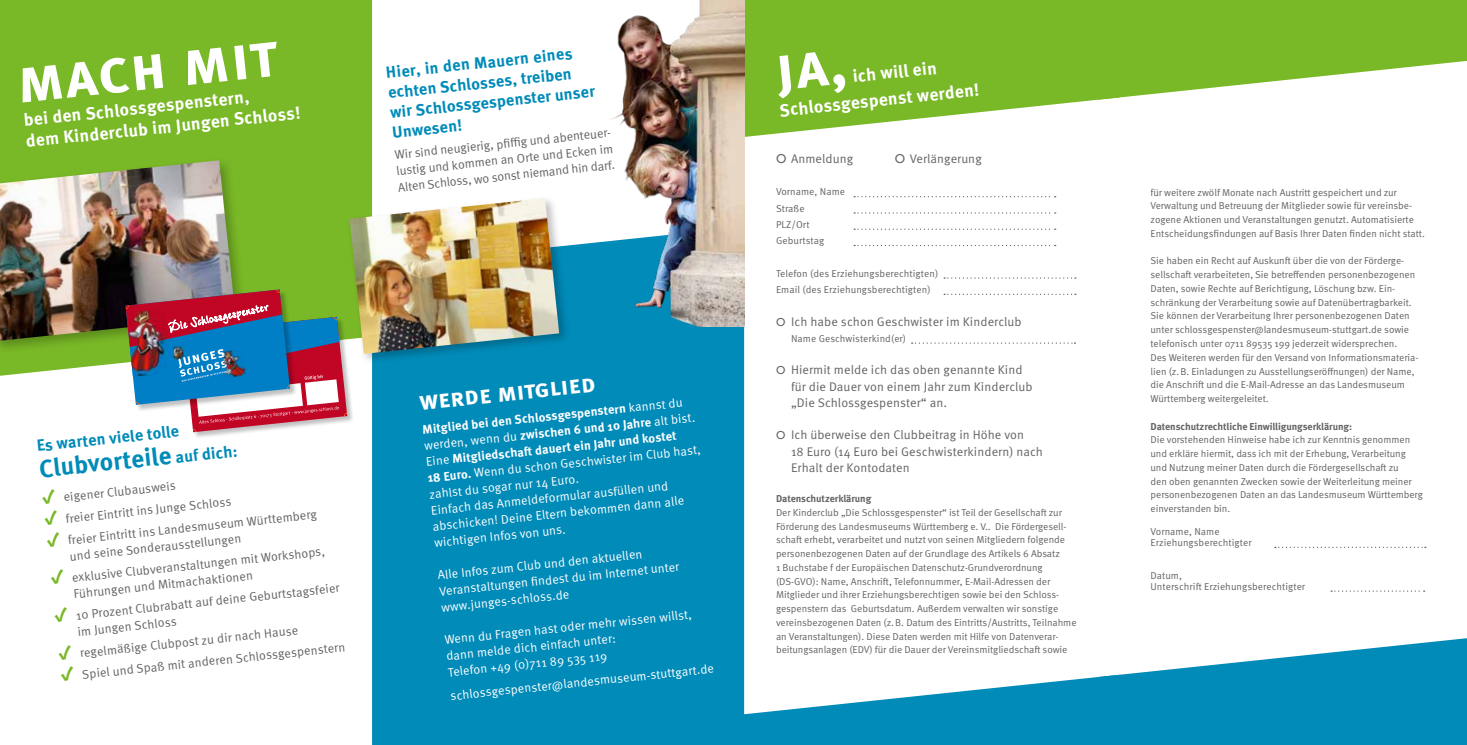
<style>
.page{position:relative;width:1467px;height:745px;background:#fff}
.page>*{position:absolute;margin:0;border:0;box-sizing:border-box;transform-origin:0 0}
.t1{font:700 61.75px "Meta OT";color:#fff}
.t2{font:700 25px "Meta OT";color:#008bb9}
.t3{font:700 25px "Meta OT";color:#fff}
.t4{font:700 17.5px/26.2px "Meta OT";color:#fff}
.t5{font:700 16.25px/20px "Meta OT";color:#008bb9}
.t6{font:12.5px/16.2px "Meta OT Norm";letter-spacing:.005em;color:#636362}
.t7{font:12.5px/16.2px "Meta OT Norm";color:#fff}
.t8{font:700 12.5px "Meta OT";color:#fff}
.t9{font:10px/13.8px "Meta OT Norm";letter-spacing:-.005em;color:#636362}
.t10{font:700 10px "Meta OT";letter-spacing:-.005em;color:#636362}
.s1{font-size:16.25px}
.s2{font-family:"Source Sans Pro";font-weight:900;font-size:20px;color:#79b827}
.s3{font-family:"Meta OT Norm";font-weight:400}
.s4{font-family:"Meta OT";font-weight:700}
.s5{font-size:11.25px}
</style>
<div class="page">
<svg style="left:744px;top:0;width:354px;height:138px;background:#8dc248"></svg>
<svg style="left:854px;top:196px;width:202px;height:1px"></svg>
<svg style="left:854px;top:212px;width:202px;height:1px"></svg>
<svg style="left:854px;top:228px;width:202px;height:2px"></svg>
<svg style="left:854px;top:245px;width:202px;height:1px"></svg>
<svg style="left:944px;top:277px;width:132px;height:1px"></svg>
<svg style="left:944px;top:293px;width:132px;height:2px"></svg>
<svg style="left:912px;top:342px;width:163px;height:1px"></svg>
<svg style="left:744px;top:637px;width:723px;height:107px"></svg>
<svg style="left:1098px;top:0;width:369px;height:100px"></svg>
<svg style="left:1275px;top:546px;width:151px;height:1px"></svg>
<svg style="left:1331px;top:590px;width:94px;height:1px"></svg>
<div style="left:372px;top:326px;width:372px;height:418px;background:#008bb9"></div>
<div style="left:0;top:0;width:372px;height:375px;background:#79b827"></div>
<div style="left:0;top:157px;width:249px;height:197px;background:#000;opacity:.25"></div>
<img style="left:0;top:160px;width:235px;height:180px">
<div style="left:346px;top:195px;width:224px;height:170px;background:#000;opacity:.25"></div>
<img style="left:350px;top:198px;width:209px;height:155px">
<div style="left:183px;top:317px;width:172px;height:122px;background:#000;opacity:.25"></div>
<img style="left:125px;top:289px;width:222px;height:143px">
<img style="left:548px;top:0;width:196px;height:326px">
<div style="left:774px;top:51px;width:72px;height:48px;background:#79b827"></div>
<h1 class="t1" style="left:12px;top:43px;width:264px;rotate:-6deg">mach mit</h1>
<h3 class="t4" style="left:23px;top:110px;width:277px;line-height:21.2px;rotate:-6deg">bei den Schlossgespenstern,<br>dem Kinderclub im Jungen Schloss!</h3>
<h3 class="t5" style="left:385px;top:63px;width:211px;rotate:-6deg">Hier, in den Mauern eines echten Schlosses, treiben wir Schlossgespenster unser<br>Unwesen!</h3>
<p class="t6" style="left:394px;top:147px;width:221px;rotate:-6deg">Wir sind neugierig, pfi ffi g und abenteuer&shy;lustig und kommen an Orte und Ecken im<br>Alten Schloss, wo sonst niemand hin darf.</p>
<h3 class="t5" style="left:36px;top:435px;width:144px;rotate:-6deg">Es warten viele tolle</h3>
<h2 class="t2" style="left:38px;top:453px;width:201px;rotate:-6deg">Clubvorteile <span class="s1">auf dich:</span></h2>
<p class="t6" style="left:42px;top:491px;width:136px;rotate:-6deg"><span class="s2">✓</span> eigener Clubausweis</p>
<p class="t6" style="left:44px;top:512px;width:189px;rotate:-6deg"><span class="s2">✓</span> freier Eintritt ins Junge Schloss</p>
<p class="t6" style="left:67px;top:532px;width:252px;text-indent:-21px;rotate:-6deg"><span class="s2">✓</span> freier Eintritt ins Landesmuseum Württemberg und seine Sonderausstellungen</p>
<p class="t6" style="left:71px;top:569px;width:256px;text-indent:-21px;rotate:-6deg"><span class="s2">✓</span> exklusive Clubveranstaltungen mit Workshops,<br>Führungen und Mitmachaktionen</p>
<p class="t6" style="left:75px;top:607px;width:266px;text-indent:-21px;rotate:-6deg"><span class="s2">✓</span> 10 Prozent Clubrabatt auf deine Geburtstagsfeier im Jungen Schloss</p>
<p class="t6" style="left:58px;top:647px;width:242px;rotate:-6deg"><span class="s2">✓</span> regelmäßige Clubpost zu dir nach Hause</p>
<p class="t6" style="left:60px;top:668px;width:287px;rotate:-6deg"><span class="s2">✓</span> Spiel und Spaß mit anderen Schlossgespenstern</p>
<h2 class="t3" style="left:418px;top:385px;width:178px;rotate:-6deg">werde mitglied</h2>
<p class="t8" style="left:422px;top:421px;width:263px;rotate:-6deg">Mitglied bei den Schlossgespenstern <span class="s3">kannst du</span></p>
<p class="t7" style="left:423px;top:437px;width:274px;rotate:-6deg">werden, wenn du <span class="s4">zwischen 6 und 10 Jahre</span> alt bist.</p>
<p class="t8" style="left:425px;top:453px;width:255px;rotate:-6deg"><span class="s3">Eine</span> Mitgliedschaft dauert ein Jahr und kostet</p>
<p class="t7" style="left:427px;top:470px;width:276px;rotate:-6deg"><span class="s4">18 Euro.</span> Wenn du schon Geschwister im Club hast, zahlst du sogar nur 14 Euro.<br>Einfach das Anmeldeformular ausfüllen und abschicken! Deine Eltern bekommen dann alle wichtigen Infos von uns.</p>
<p class="t7" style="left:437px;top:567px;width:242px;rotate:-6deg">Alle Infos zum Club und den aktuellen<br>Veranstaltungen fi ndest du im Internet unter www.junges-schloss.de</p>
<p class="t7" style="left:444px;top:631px;width:250px;rotate:-6deg">Wenn du Fragen hast oder mehr wissen willst, dann melde dich einfach unter:<br>Telefon +49 (0)711 89 535 119</p>
<p class="t7" style="left:450px;top:687px;width:266px;rotate:-6deg">schlossgespenster@landesmuseum-stuttgart.de</p>
<h3 class="t4" style="left:775px;top:71px;width:202px;text-indent:76px;rotate:-6deg">ich will ein<br>Schlossgespenst werden!</h3>
<p class="t6" style="left:776px;top:150px;width:79px">○ Anmeldung</p>
<p class="t6" style="left:895px;top:150px;width:88px">○ Verlängerung</p>
<p class="t9" style="left:776px;top:184px;width:71px;line-height:16.2px">Vorname, Name<br>Straße<br>PLZ/Ort<br>Geburtstag</p>
<p class="t9" style="left:776px;top:265px;width:164px;line-height:16.2px">Telefon (des Erziehungsberechtigten)<br>Email (des Erziehungsberechtigten)</p>
<p class="t6" style="left:776px;top:313px;width:247px"><span class="s5">○</span> Ich habe schon Geschwister im Kinderclub</p>
<p class="t9" style="left:791px;top:331px;width:117px">Name Geschwisterkind(er)</p>
<p class="t6" style="left:791px;top:362px;width:243px;text-indent:-15px"><span class="s5">○</span> Hiermit melde ich das oben genannte Kind für die Dauer von einem Jahr zum Kinderclub „Die Schlossgespenster“ an.</p>
<p class="t6" style="left:791px;top:427px;width:254px;text-indent:-15px"><span class="s5">○</span> Ich überweise den Clubbeitrag in Höhe von<br>18 Euro (14 Euro bei Geschwisterkindern) nach<br>Erhalt der Kontodaten</p>
<p class="t10" style="left:776px;top:492px;width:97px">Datenschutzerklärung</p>
<p class="t9" style="left:776px;top:505px;width:302px">Der Kinderclub „Die Schlossgespenster“ ist Teil der Gesellschaft zur Förderung des Landesmuseums Württemberg e. V.. Die Fördergesell&shy;schaft erhebt, verarbeitet und nutzt von seinen Mitgliedern folgende personenbezogenen Daten auf der Grundlage des Artikels 6 Absatz<br>1 Buchstabe f der Europäischen Datenschutz-Grundverordnung (DS-GVO): Name, Anschrift, Telefonnummer, E-Mail-Adressen der Mitglieder und ihrer Erziehungsberechtigen sowie bei den Schloss&shy;gespenstern das Geburtsdatum. Außerdem verwalten wir sonstige vereinsbezogenen Daten (z. B. Datum des Eintritts/Austritts, Teilnahme an Veranstaltungen). Diese Daten werden mit Hilfe von Datenverar&shy;beitungsanlagen (EDV) für die Dauer der Vereinsmitgliedschaft sowie</p>
<p class="t9" style="left:1151px;top:185px;width:276px">für weitere zwölf Monate nach Austritt gespeichert und zur Verwaltung und Betreuung der Mitglieder sowie für vereinsbe&shy;zogene Aktionen und Veranstaltungen genutzt. Automatisierte Entscheidungsfindungen auf Basis Ihrer Daten finden nicht statt.</p>
<p class="t9" style="left:1151px;top:254px;width:269px">Sie haben ein Recht auf Auskunft über die von der Förderge&shy;sellschaft verarbeiteten, Sie betreffenden personenbezogenen Daten, sowie Rechte auf Berichtigung, Löschung bzw. Ein&shy;schränkung der Verarbeitung sowie auf Datenübertragbarkeit.<br>Sie können der Verarbeitung Ihrer personenbezogenen Daten unter schlossgespenster@landesmuseum-stuttgart.de sowie telefonisch unter 0711 89535 199 jederzeit widersprechen.<br>Des Weiteren werden für den Versand von Informationsmateria&shy;lien (z. B. Einladungen zu Ausstellungseröffnungen) der Name, die Anschrift und die E-Mail-Adresse an das Landesmuseum Württemberg weitergeleitet.</p>
<p class="t10" style="left:1151px;top:419px;width:203px">Datenschutzrechtliche Einwilligungserklärung:</p>
<p class="t9" style="left:1151px;top:433px;width:274px">Die vorstehenden Hinweise habe ich zur Kenntnis genommen und erkläre hiermit, dass ich mit der Erhebung, Verarbeitung und Nutzung meiner Daten durch die Fördergesellschaft zu<br>den oben genannten Zwecken sowie der Weiterleitung meiner personenbezogenen Daten an das Landesmuseum Württemberg einverstanden bin.</p>
<p class="t9" style="left:1151px;top:525px;width:103px;line-height:11.2px">Vorname, Name<br>Erziehungsberechtigter</p>
<p class="t9" style="left:1151px;top:569px;width:156px;line-height:11.2px">Datum,<br>Unterschrift Erziehungsberechtigter</p>
</div>
